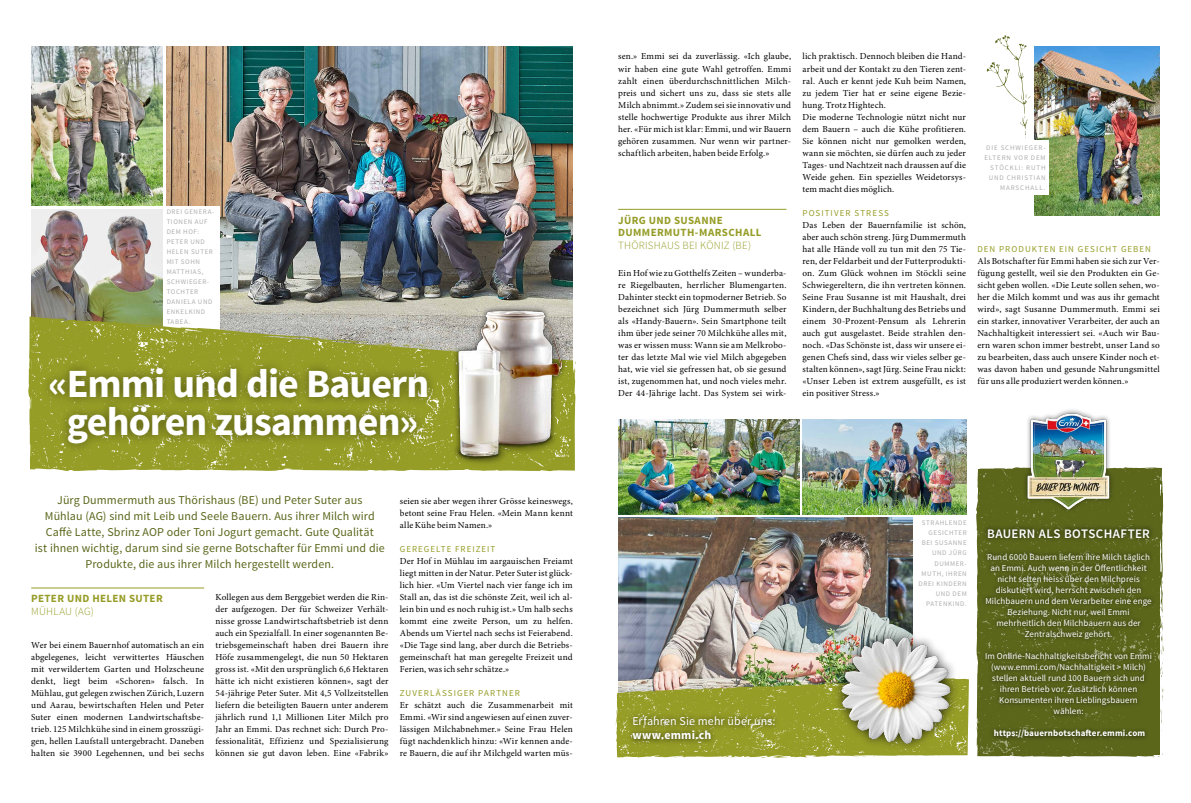
<style>
.page{position:relative;width:1191px;height:803px;background:#fff}
.page>*{position:absolute;margin:0;border:0;box-sizing:border-box;transform-origin:0 0}
.t1{font:700 40px/38px "Source Sans Pro";letter-spacing:-.025em;color:#fff;text-align:center}
.t2{font:600 13px "Source Sans Pro";letter-spacing:.025em;color:#fff}
.t3{font:12px/16px "Source Sans Pro";letter-spacing:.01em;color:#5b661b;text-align:center}
.t4{font:12px "Source Sans Pro";letter-spacing:.01em;color:#fff}
.t5{font:700 12px "Source Sans Pro";letter-spacing:.015em;color:#fff}
.t6{font:700 11px/12.5px "Source Sans Pro";letter-spacing:.035em;color:#969d27}
.t7{font:300 11px "Source Sans Pro";letter-spacing:.02em;color:#969d27}
.t8{font:9.2px/12px "Minion Pro";letter-spacing:.015em;color:#000;text-align:justify}
.t9{font:9px/11px "Source Sans Pro";letter-spacing:.005em;color:#fff;text-align:center}
.t10{font:9px "Source Sans Pro";letter-spacing:.115em;color:#969d27}
.t11{font:700 9px "Source Sans Pro";letter-spacing:.01em;color:#fff}
.t12{font:7px/10px "Source Sans Pro";letter-spacing:.085em;color:#aeaeae}
.t13{font:7px/10px "Source Sans Pro";letter-spacing:.125em;color:#aeaeae;text-align:right}
</style>
<div class="page">
<img style="left:166px;top:47px;width:407px;height:269px">
<img style="left:31px;top:47px;width:131px;height:158px">
<img style="left:31px;top:209px;width:131px;height:107px">
<img style="left:618px;top:517px;width:295px;height:160px">
<img style="left:1034px;top:47px;width:125px;height:168px">
<div style="left:164px;top:206px;width:56px;height:176px;background:#fff"></div>
<svg style="left:616px;top:677px;width:353px;height:80px;background:#a1a647"></svg>
<svg style="left:31px;top:318px;width:545px;height:153px;background:#a3a850"></svg>
<svg style="left:976px;top:467px;width:188px;height:290px;background:#707938"></svg>
<img style="left:833px;top:627px;width:126px;height:125px">
<img style="left:431px;top:287px;width:144px;height:182px">
<hr style="left:31px;top:587px;width:173px;height:1px;background:#969d27">
<hr style="left:618px;top:209px;width:168px;height:1px;background:#969d27">
<img style="left:618px;top:419px;width:181px;height:95px">
<img style="left:802px;top:419px;width:164px;height:95px">
<div style="left:40px;top:358px;width:397px;height:96px;background:#000;opacity:.45"></div>
<div style="left:981px;top:524px;width:175px;height:218px;background:#000;opacity:.75"></div>
<div style="left:1022px;top:408px;width:92px;height:106px;background:#000;opacity:.45"></div>
<img style="left:1019px;top:412px;width:98px;height:98px">
<svg style="left:986px;top:35px;width:45px;height:104px"></svg>
<div style="left:626px;top:710px;width:154px;height:35px;background:#000;opacity:.75"></div>
<div style="left:1011px;top:140px;width:38px;height:54px;background:#fff"></div>
<p class="t12" style="left:167px;top:207px;width:49px">DREI GENERA-<br>TIONEN AUF<br>DEM HOF:<br>PETER UND<br>HELEN SUTER<br>MIT SOHN<br>MATTHIAS,<br>SCHWIEGER-<br>TOCHTER<br>DANIELA UND<br>ENKELKIND<br>TABEA.</p>
<h1 class="t1" style="left:48px;top:366px;width:382px">«Emmi und die Bauern gehören zusammen»</h1>
<p class="t3" style="left:35px;top:492px;width:351px">Jürg Dummermuth aus Thörishaus (BE) und Peter Suter aus<br>Mühlau (AG) sind mit Leib und Seele Bauern. Aus ihrer Milch wird Caffè Latte, Sbrinz AOP oder Toni Jogurt gemacht. Gute Qualität<br>ist ihnen wichtig, darum sind sie gerne Botschafter für Emmi und die Produkte, die aus ihrer Milch hergestellt werden.</p>
<p class="t6" style="left:31px;top:592px;width:133px">PETER UND HELEN SUTER</p>
<p class="t7" style="left:31px;top:604px;width:64px">MÜHLAU (AG)</p>
<p class="t8" style="left:31px;top:639px;width:174px">Wer bei einem Bauernhof automatisch an ein abgelegenes, leicht verwittertes Häuschen mit verwildertem Garten und Holzscheune denkt, liegt beim «Schoren» falsch. In Mühlau, gut gelegen zwischen Zürich, Luzern und Aarau, bewirtschaften Helen und Peter Suter einen modernen Landwirtschaftsbe&shy;trieb. 125 Milchkühe sind in einem grosszügi&shy;gen, hellen Laufstall untergebracht. Daneben halten sie 3900 Legehennen, und bei sechs</p>
<p class="t8" style="left:215px;top:591px;width:174px">Kollegen aus dem Berggebiet werden die Rin&shy;der aufgezogen. Der für Schweizer Verhält&shy;nisse grosse Landwirtschaftsbetrieb ist denn auch ein Spezialfall. In einer sogenannten Be&shy;triebsgemeinschaft haben drei Bauern ihre Höfe zusammengelegt, die nun 50 Hektaren gross ist. «Mit den ursprünglich 6,6 Hektaren hätte ich nicht existieren können», sagt der 54-jährige Peter Suter. Mit 4,5 Vollzeitstellen liefern die beteiligten Bauern unter anderem jährlich rund 1,1 Millionen Liter Milch pro Jahr an Emmi. Das rechnet sich: Durch Pro&shy;fessionalität, Effizienz und Spezialisierung können sie gut davon leben. Eine «Fabrik»</p>
<p class="t8" style="left:400px;top:495px;width:174px">seien sie aber wegen ihrer Grösse keineswegs, betont seine Frau Helen. «Mein Mann kennt alle Kühe beim Namen.»</p>
<p class="t10" style="left:400px;top:543px;width:97px">GEREGELTE FREIZEIT</p>
<p class="t8" style="left:400px;top:555px;width:174px">Der Hof in Mühlau im aargauischen Freiamt liegt mitten in der Natur. Peter Suter ist glück&shy;lich hier. «Um Viertel nach vier fange ich im Stall an, das ist die schönste Zeit, weil ich al&shy;lein bin und es noch ruhig ist.» Um halb sechs kommt eine zweite Person, um zu helfen.<br>Abends um Viertel nach sechs ist Feierabend. «Die Tage sind lang, aber durch die Betriebs&shy;gemeinschaft hat man geregelte Freizeit und Ferien, was ich sehr schätze.»</p>
<p class="t10" style="left:400px;top:687px;width:122px">ZUVERLÄSSIGER PARTNER</p>
<p class="t8" style="left:400px;top:699px;width:174px">Er schätzt auch die Zusammenarbeit mit Emmi. «Wir sind angewiesen auf einen zuver&shy;lässigen Milchabnehmer.» Seine Frau Helen fügt nachdenklich hinzu: «Wir kennen ande&shy;re Bauern, die auf ihr Milchgeld warten müs-</p>
<p class="t8" style="left:618px;top:51px;width:174px">sen.» Emmi sei da zuverlässig. «Ich glaube, wir haben eine gute Wahl getroffen. Emmi zahlt einen überdurchschnittlichen Milch&shy;preis und sichert uns zu, dass sie stets alle Milch abnimmt.» Zudem sei sie innovativ und stelle hochwertige Produkte aus ihrer Milch her. «Für mich ist klar: Emmi, und wir Bauern gehören zusammen. Nur wenn wir partner&shy;schaftlich arbeiten, haben beide Erfolg.»</p>
<p class="t6" style="left:618px;top:214px;width:145px">JÜRG UND SUSANNE<br>DUMMERMUTH-MARSCHALL</p>
<p class="t7" style="left:618px;top:238px;width:134px">THÖRISHAUS BEI KÖNIZ (BE)</p>
<p class="t8" style="left:618px;top:267px;width:170px">Ein Hof wie zu Gotthelfs Zeiten – wunderba&shy;re Riegelbauten, herrlicher Blumengarten.<br>Dahinter steckt ein topmoderner Betrieb. So bezeichnet sich Jürg Dummermuth selber als «Handy-Bauern». Sein Smartphone teilt ihm über jede seiner 70 Milchkühe alles mit, was er wissen muss: Wann sie am Melkrobo&shy;ter das letzte Mal wie viel Milch abgegeben hat, wie viel sie gefressen hat, ob sie gesund ist, zugenommen hat, und noch vieles mehr.<br>Der 44-Jährige lacht. Das System sei wirk-</p>
<p class="t8" style="left:802px;top:51px;width:165px;text-align:left">lich praktisch. Dennoch bleiben die Hand&shy;arbeit und der Kontakt zu den Tieren zent&shy;ral. Auch er kennt jede Kuh beim Namen, zu jedem Tier hat er seine eigene Bezie&shy;hung. Trotz Hightech.<br>Die moderne Technologie nützt nicht nur dem Bauern – auch die Kühe profitieren.<br>Sie können nicht nur gemolken werden, wann sie möchten, sie dürfen auch zu jeder Tages- und Nachtzeit nach draussen auf die Weide gehen. Ein spezielles Weidetorsys&shy;tem macht dies möglich.</p>
<p class="t10" style="left:802px;top:207px;width:88px">POSITIVER STRESS</p>
<p class="t8" style="left:802px;top:219px;width:165px">Das Leben der Bauernfamilie ist schön, aber auch schön streng. Jürg Dummermuth hat alle Hände voll zu tun mit den 75 Tie&shy;ren, der Feldarbeit und der Futterprodukti&shy;on. Zum Glück wohnen im Stöckli seine Schwiegereltern, die ihn vertreten können.<br>Seine Frau Susanne ist mit Haushalt, drei Kindern, der Buchhaltung des Betriebs und einem 30-Prozent-Pensum als Lehrerin auch gut ausgelastet. Beide strahlen den&shy;noch. «Das Schönste ist, dass wir unsere ei&shy;genen Chefs sind, dass wir vieles selber ge&shy;stalten können», sagt Jürg. Seine Frau nickt: «Unser Leben ist extrem ausgefüllt, es ist ein positiver Stress.»</p>
<p class="t13" style="left:984px;top:142px;width:63px">DIE SCHWIEGER-<br>ELTERN VOR DEM<br>STÖCKLI: RUTH<br>UND CHRISTIAN<br>MARSCHALL.</p>
<p class="t10" style="left:977px;top:243px;width:175px">DEN PRODUKTEN EIN GESICHT GEBEN</p>
<p class="t8" style="left:977px;top:255px;width:184px">Als Botschafter für Emmi haben sie sich zur Ver&shy;fügung gestellt, weil sie den Produkten ein Ge&shy;sicht geben wollen. «Die Leute sollen sehen, wo&shy;her die Milch kommt und was aus ihr gemacht wird», sagt Susanne Dummermuth. Emmi sei ein starker, innovativer Verarbeiter, der auch an Nachhaltigkeit interessiert sei. «Auch wir Bau&shy;ern waren schon immer bestrebt, unser Land so zu bearbeiten, dass auch unsere Kinder noch et&shy;was davon haben und gesunde Nahrungsmittel für uns alle produziert werden können.»</p>
<h3 class="t4" style="left:632px;top:713px;width:145px">Erfahren Sie mehr über uns:</h3>
<h3 class="t5" style="left:632px;top:727px;width:80px">www.emmi.ch</h3>
<p class="t12" style="left:918px;top:518px;width:50px;text-align:right">STRAHLENDE<br>GESICHTER<br>BEI SUSANNE<br>UND JÜRG<br>DUMMER-<br>MUTH, IHREN<br>DREI KINDERN<br>UND DEM<br>PATENKIND.</p>
<h2 class="t2" style="left:987px;top:525px;width:164px">BAUERN ALS BOTSCHAFTER</h2>
<p class="t9" style="left:985px;top:551px;width:168px">Rund 6000 Bauern liefern ihre Milch täglich an Emmi. Auch wenn in der Öffentlichkeit nicht selten heiss über den Milchpreis diskutiert wird, herrscht zwischen den Milchbauern und dem Verarbeiter eine enge Beziehung. Nicht nur, weil Emmi mehrheitlich den Milchbauern aus der Zentralschweiz gehört.</p>
<p class="t9" style="left:985px;top:650px;width:168px">Im Online-Nachhaltigkeitsbericht von Emmi (www.emmi.com/Nachhaltigkeit &gt; Milch) stellen aktuell rund 100 Bauern sich und ihren Betrieb vor. Zusätzlich können Konsumenten ihren Lieblingsbauern wählen:</p>
<p class="t11" style="left:994px;top:727px;width:153px">https://bauernbotschafter.emmi.com</p>
</div>
